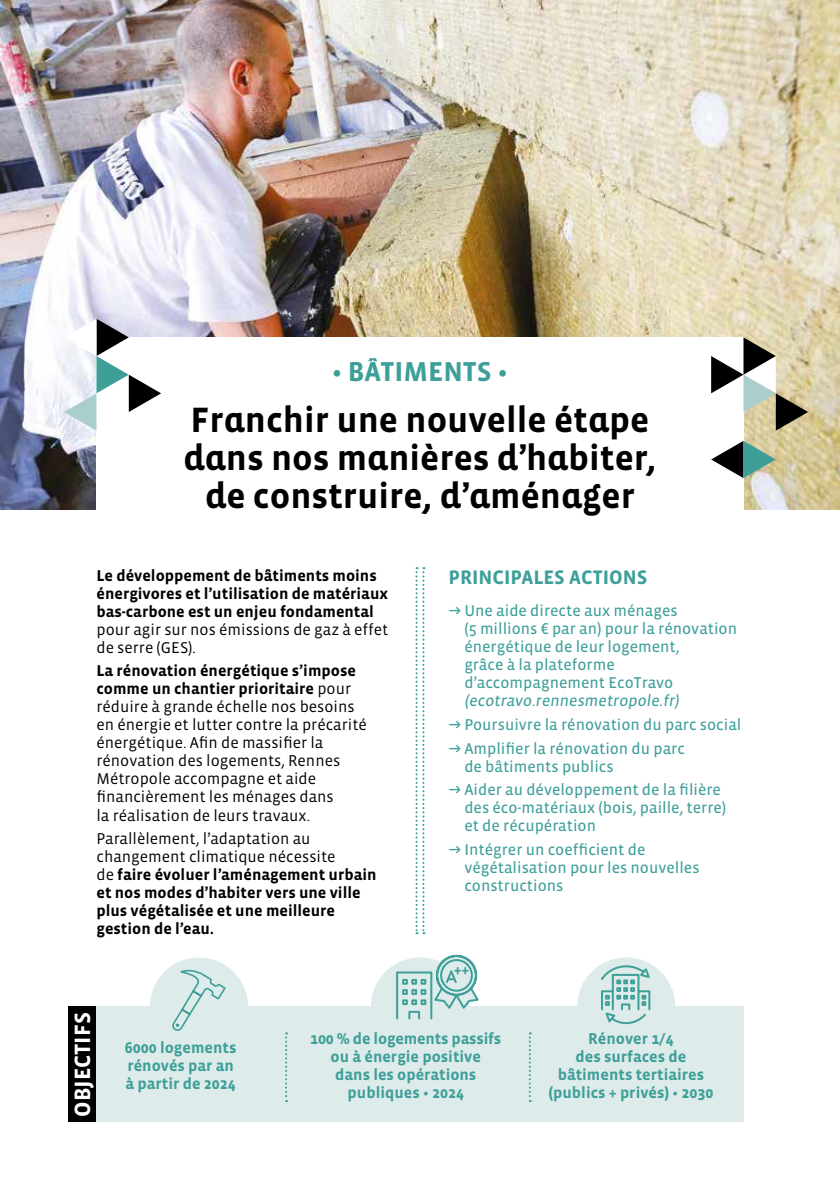
<style>
.page{position:relative;width:840px;height:1191px;background:#fff}
.page>*{position:absolute;margin:0;border:0;box-sizing:border-box;transform-origin:0 0}
.t1{font:700 36px/38px "Vista Sans Alt";color:#000;text-align:center}
.t2{font:700 28px "Vista Sans OT";color:#3e9f99}
.t3{font:700 22.6px "Vista Sans OT";color:#fff}
.t4{font:700 20px "Vista Sans OT";color:#3e9f99}
.t5{font:16px/18px "Vista Sans OT";color:#3e9f99}
.t6{font:16px/18px "Vista Sans OT";color:#000}
.t7{font:700 16px/18px "Vista Sans OT";color:#000}
.t8{font:700 16px/18px "Vista Sans OT";color:#3e9f99;text-align:center}
.s1{font-weight:700}
.s2{font-weight:400}
</style>
<div class="page">
<img style="left:0;top:0;width:839px;height:509px">
<div style="left:371px;top:957px;width:98px;height:98px;background:#ddebea;border-radius:50%"></div>
<div style="left:150px;top:957px;width:98px;height:98px;background:#ddebea;border-radius:50%"></div>
<div style="left:577px;top:957px;width:97px;height:98px;background:#ddebea;border-radius:50%"></div>
<div style="left:68px;top:1006px;width:675px;height:116px;background:#ddebea"></div>
<svg style="left:285px;top:1032px;width:2px;height:70px"></svg>
<svg style="left:528px;top:1032px;width:2px;height:70px"></svg>
<div style="left:68px;top:1006px;width:28px;height:116px;background:#000"></div>
<svg style="left:172px;top:969px;width:54px;height:61px"></svg>
<svg style="left:396px;top:954px;width:83px;height:66px"></svg>
<svg style="left:598px;top:964px;width:53px;height:61px"></svg>
<svg style="left:415px;top:567px;width:9px;height:367px"></svg>
<div style="left:96px;top:337px;width:647px;height:193px;background:#fff"></div>
<svg style="left:711px;top:337px;width:96px;height:94px"></svg>
<svg style="left:711px;top:441px;width:64px;height:37px"></svg>
<svg style="left:64px;top:319px;width:97px;height:112px"></svg>
<h2 class="t2" style="left:332px;top:357px;width:177px">• BÂTIMENTS •</h2>
<h1 class="t1" style="left:183px;top:401px;width:474px">Franchir une nouvelle étape dans nos manières d’habiter, de construire, d’aménager</h1>
<p class="t7" style="left:96px;top:566px;width:293px">Le développement de bâtiments moins énergivores et l’utilisation de matériaux bas-carbone est un enjeu fondamental</p>
<p class="t6" style="left:96px;top:620px;width:293px">pour agir sur nos émissions de gaz à effet de serre (GES).</p>
<p class="t6" style="left:96px;top:662px;width:272px"><span class="s1">La rénovation énergétique s’impose comme un chantier prioritaire</span> pour réduire à grande échelle nos besoins en énergie et lutter contre la précarité énergétique. Afin de massifier la rénovation des logements, Rennes Métropole accompagne et aide financièrement les ménages dans<br>la réalisation de leurs travaux.</p>
<p class="t7" style="left:96px;top:830px;width:281px"><span class="s2">Parallèlement, l’adaptation au changement climatique nécessite<br>de</span> faire évoluer l’aménagement urbain et nos modes d’habiter vers une ville plus végétalisée et une meilleure gestion de l’eau.</p>
<p class="t4" style="left:448px;top:567px;width:200px">PRINCIPALES ACTIONS</p>
<p class="t5" style="left:464px;top:602px;width:274px;text-indent:-16px">→ Une aide directe aux ménages<br>(5 millions € par an) pour la rénovation énergétique de leur logement,<br>grâce à la plateforme d’accompagnement EcoTravo (ecotravo.rennesmetropole.fr)</p>
<p class="t5" style="left:448px;top:716px;width:294px">→ Poursuivre la rénovation du parc social</p>
<p class="t5" style="left:464px;top:739px;width:222px;text-indent:-16px">→ Amplifier la rénovation du parc de bâtiments publics</p>
<p class="t5" style="left:464px;top:781px;width:263px;text-indent:-16px">→ Aider au développement de la filière des éco-matériaux (bois, paille, terre) et de récupération</p>
<p class="t5" style="left:464px;top:841px;width:237px;text-indent:-16px">→ Intégrer un coefficient de végétalisation pour les nouvelles constructions</p>
<h3 class="t3" style="left:71px;top:1116px;width:106px;rotate:-90deg">OBJECTIFS</h3>
<p class="t8" style="left:125px;top:1039px;width:113px;text-align:left">6000 logements rénovés par an à partir de 2024</p>
<p class="t8" style="left:310px;top:1030px;width:192px">100 % de logements passifs ou à énergie positive<br>dans les opérations publiques • 2024</p>
<p class="t8" style="left:548px;top:1030px;width:167px">Rénover 1/4<br>des surfaces de bâtiments tertiaires (publics + privés) • 2030</p>
</div>
